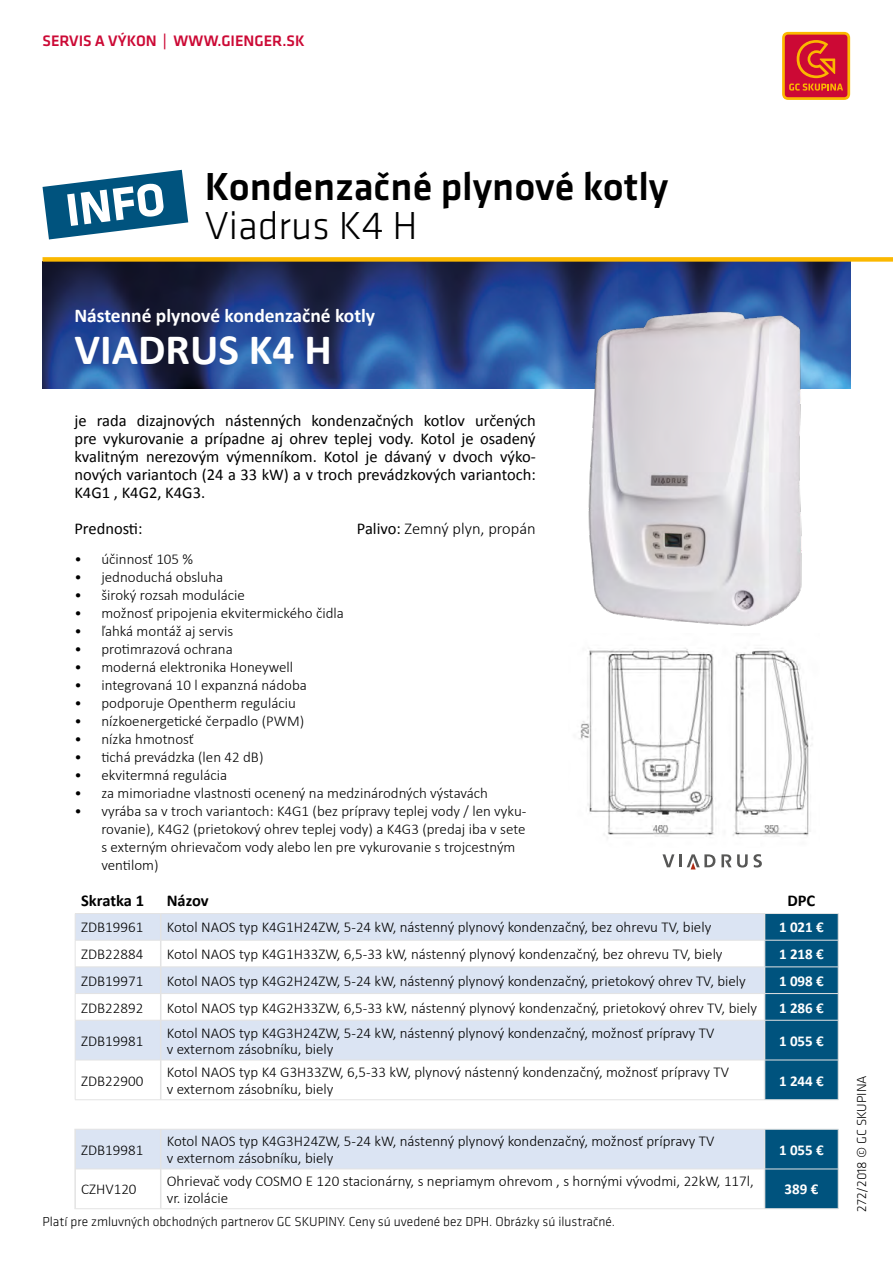
<style>
.page{position:relative;width:893px;height:1263px;background:#fff}
.page>*{position:absolute;margin:0;border:0;box-sizing:border-box;transform-origin:0 0}
.t1{font:700 43.5px "Calibri";color:#fff}
.t2{font:500 40.5px "GC Klavika Fein";color:#000}
.t3{font:300 40.5px "GC Klavika Fein";color:#000}
.t4{font:700 19.5px "Calibri";color:#fff}
.t5{font:16.5px/18px "Calibri";color:#000;text-align:justify}
.t6{font:300 16.5px "Calibri";color:#000}
.t7{font:700 16.5px "Calibri";color:#000}
.t8{font:300 15px/16.5px "Calibri";color:#000}
.t9{font:700 15px "Calibri";color:#fff}
.t10{font:500 15px "GC Klavika Head";color:#cc0935}
.t11{font:300 13.5px "GC Klavika Fein";color:#000}
.s1{font-weight:400}
</style>
<div class="page">
<img style="left:43px;top:262px;width:807px;height:126px">
<img style="left:579px;top:648px;width:232px;height:189px">
<img style="left:578px;top:282px;width:269px;height:344px">
<svg style="left:76px;top:914px;width:688px;height:146px;fill:#dbe4f3"></svg>
<hr style="left:75px;top:913px;width:86px;height:1px;background:#e3e3e3">
<hr style="left:161px;top:913px;width:604px;height:1px;background:#e3e3e3">
<hr style="left:75px;top:940px;width:86px;height:1px;background:#e3e3e3">
<hr style="left:161px;top:940px;width:604px;height:1px;background:#e3e3e3">
<hr style="left:75px;top:967px;width:86px;height:1px;background:#e3e3e3">
<hr style="left:161px;top:967px;width:604px;height:1px;background:#e3e3e3">
<hr style="left:75px;top:993px;width:86px;height:1px;background:#e3e3e3">
<svg style="left:75px;top:914px;width:1px;height:106px"></svg>
<hr style="left:161px;top:993px;width:604px;height:1px;background:#e3e3e3">
<hr style="left:75px;top:1020px;width:86px;height:1px;background:#e3e3e3">
<hr style="left:75px;top:1020px;width:1px;height:40px;background:#e3e3e3">
<hr style="left:161px;top:1020px;width:604px;height:1px;background:#e3e3e3">
<hr style="left:75px;top:1060px;width:86px;height:1px;background:#e3e3e3">
<hr style="left:75px;top:1060px;width:1px;height:39px;background:#e3e3e3">
<hr style="left:161px;top:1060px;width:604px;height:1px;background:#e3e3e3">
<hr style="left:75px;top:1099px;width:86px;height:1px;background:#e3e3e3">
<hr style="left:161px;top:1099px;width:604px;height:1px;background:#e3e3e3">
<svg style="left:160px;top:914px;width:1px;height:106px"></svg>
<svg style="left:764px;top:913px;width:75px;height:187px;background:#0f5c84"></svg>
<hr style="left:160px;top:1020px;width:1px;height:40px;background:#e3e3e3">
<hr style="left:764px;top:1020px;width:1px;height:40px;background:#e3e3e3">
<hr style="left:160px;top:1060px;width:1px;height:39px;background:#e3e3e3">
<hr style="left:764px;top:1060px;width:1px;height:39px;background:#e3e3e3">
<svg style="left:76px;top:1130px;width:762px;height:78px"></svg>
<hr style="left:765px;top:1129px;width:73px;height:1px;background:#e3e3e3">
<hr style="left:838px;top:1129px;width:1px;height:40px;background:#e3e3e3">
<hr style="left:765px;top:1169px;width:73px;height:1px;background:#e3e3e3">
<hr style="left:838px;top:1169px;width:1px;height:39px;background:#e3e3e3">
<hr style="left:765px;top:1208px;width:73px;height:1px;background:#e3e3e3">
<hr style="left:74px;top:1169px;width:2px;height:39px;background:#e3e3e3">
<hr style="left:160px;top:1169px;width:1px;height:39px;background:#e3e3e3">
<hr style="left:764px;top:1169px;width:1px;height:39px;background:#e3e3e3">
<hr style="left:74px;top:1208px;width:87px;height:1px;background:#e3e3e3">
<hr style="left:161px;top:1208px;width:604px;height:1px;background:#e3e3e3">
<hr style="left:74px;top:1129px;width:2px;height:40px;background:#e3e3e3">
<hr style="left:74px;top:1129px;width:87px;height:1px;background:#e3e3e3">
<hr style="left:161px;top:1129px;width:604px;height:1px;background:#e3e3e3">
<hr style="left:160px;top:1129px;width:1px;height:40px;background:#e3e3e3">
<hr style="left:764px;top:1129px;width:1px;height:40px;background:#e3e3e3">
<hr style="left:76px;top:1169px;width:85px;height:1px;background:#e3e3e3">
<hr style="left:161px;top:1169px;width:604px;height:1px;background:#e3e3e3">
<svg style="left:662px;top:854px;width:53px;height:15px"></svg>
<svg style="left:721px;top:854px;width:41px;height:13px"></svg>
<div style="left:43px;top:257px;width:850px;height:5px;background:#fbb800"></div>
<svg style="left:782px;top:32px;width:68px;height:68px"></svg>
<div style="left:785px;top:35px;width:62px;height:62px;background:#cc0935;border-radius:3px"></div>
<svg style="left:789px;top:40px;width:54px;height:51px"></svg>
<svg style="left:43px;top:170px;width:145px;height:69px"></svg>
<p class="t10" style="left:43px;top:30px;width:264px">SERVIS A VÝKON WWW.GIENGER.SK</p>
<p class="t10" style="left:163px;top:30px;width:6px">|</p>
<h2 class="t2" style="left:205px;top:160px;width:465px">Kondenzačné plynové kotly</h2>
<h2 class="t3" style="left:205px;top:202px;width:214px">Viadrus K4 H</h2>
<h3 class="t4" style="left:74px;top:303px;width:302px">Nástenné plynové kondenzačné kotly</h3>
<h1 class="t1" style="left:74px;top:322px;width:259px">VIADRUS K4 H</h1>
<p class="t5" style="left:74px;top:411px;width:463px">je rada dizajnových nástenných kondenzačných kotlov určených pre vykurovanie a prípadne aj ohrev teplej vody. Kotol je osadený kvalitným nerezovým výmenníkom. Kotol je dávaný v dvoch výko&shy;nových variantoch (24 a 33 kW) a v troch prevádzkových variantoch:<br>K4G1 , K4G2, K4G3.</p>
<p class="t5" style="left:74px;top:519px;width:70px">Prednosti:</p>
<p class="t6" style="left:357px;top:518px;width:180px"><span class="s1">Palivo:</span> Zemný plyn, propán</p>
<p class="t8" style="left:74px;top:551px;width:120px">• účinnosť 105 %</p>
<p class="t8" style="left:74px;top:569px;width:150px">• jednoduchá obsluha</p>
<p class="t8" style="left:74px;top:587px;width:172px">• široký rozsah modulácie</p>
<p class="t8" style="left:74px;top:605px;width:271px">• možnosť pripojenia ekvitermického čidla</p>
<p class="t8" style="left:74px;top:623px;width:160px">• ľahká montáž aj servis</p>
<p class="t8" style="left:74px;top:641px;width:160px">• protimrazová ochrana</p>
<p class="t8" style="left:74px;top:659px;width:220px">• moderná elektronika Honeywell</p>
<p class="t8" style="left:74px;top:677px;width:234px">• integrovaná 10 l expanzná nádoba</p>
<p class="t8" style="left:74px;top:695px;width:223px">• podporuje Opentherm reguláciu</p>
<p class="t8" style="left:74px;top:713px;width:231px">• nízkoenergetické čerpadlo (PWM)</p>
<p class="t8" style="left:74px;top:731px;width:121px">• nízka hmotnosť</p>
<p class="t8" style="left:74px;top:749px;width:191px">• tichá prevádzka (len 42 dB)</p>
<p class="t8" style="left:74px;top:767px;width:154px">• ekvitermná regulácia</p>
<p class="t8" style="left:74px;top:785px;width:415px">• za mimoriadne vlastnosti ocenený na medzinárodných výstavách</p>
<p class="t8" style="left:101px;top:802px;width:426px;line-height:18px;text-indent:-27px">• vyrába sa v troch variantoch: K4G1 (bez prípravy teplej vody / len vyku&shy;rovanie), K4G2 (prietokový ohrev teplej vody) a K4G3 (predaj iba v sete s externým ohrievačom vody alebo len pre vykurovanie s trojcestným ventilom)</p>
<p class="t7" style="left:81px;top:891px;width:64px">Skratka 1</p>
<p class="t7" style="left:167px;top:891px;width:43px">Názov</p>
<p class="t7" style="left:787px;top:891px;width:29px">DPC</p>
<p class="t8" style="left:81px;top:919px;width:64px">ZDB19961</p>
<p class="t8" style="left:167px;top:919px;width:546px">Kotol NAOS typ K4G1H24ZW, 5-24 kW, nástenný plynový kondenzačný, bez ohrevu TV, biely</p>
<p class="t9" style="left:779px;top:918px;width:46px">1 021 €</p>
<p class="t8" style="left:81px;top:946px;width:64px">ZDB22884</p>
<p class="t8" style="left:167px;top:946px;width:557px">Kotol NAOS typ K4G1H33ZW, 6,5-33 kW, nástenný plynový kondenzačný, bez ohrevu TV, biely</p>
<p class="t9" style="left:779px;top:945px;width:46px">1 218 €</p>
<p class="t8" style="left:81px;top:972px;width:64px">ZDB19971</p>
<p class="t8" style="left:167px;top:972px;width:581px">Kotol NAOS typ K4G2H24ZW, 5-24 kW, nástenný plynový kondenzačný, prietokový ohrev TV, biely</p>
<p class="t9" style="left:779px;top:971px;width:46px">1 098 €</p>
<p class="t8" style="left:81px;top:999px;width:64px">ZDB22892</p>
<p class="t8" style="left:167px;top:999px;width:592px">Kotol NAOS typ K4G2H33ZW, 6,5-33 kW, nástenný plynový kondenzačný, prietokový ohrev TV, biely</p>
<p class="t9" style="left:779px;top:998px;width:46px">1 286 €</p>
<p class="t8" style="left:81px;top:1032px;width:64px">ZDB19981</p>
<p class="t8" style="left:167px;top:1024px;width:549px">Kotol NAOS typ K4G3H24ZW, 5-24 kW, nástenný plynový kondenzačný, možnosť prípravy TV v externom zásobníku, biely</p>
<p class="t9" style="left:779px;top:1031px;width:46px">1 055 €</p>
<p class="t8" style="left:81px;top:1072px;width:64px">ZDB22900</p>
<p class="t8" style="left:167px;top:1064px;width:564px">Kotol NAOS typ K4 G3H33ZW, 6,5-33 kW, plynový nástenný kondenzačný, možnosť prípravy TV v externom zásobníku, biely</p>
<p class="t9" style="left:779px;top:1071px;width:46px">1 244 €</p>
<p class="t8" style="left:81px;top:1141px;width:64px">ZDB19981</p>
<p class="t8" style="left:167px;top:1133px;width:549px">Kotol NAOS typ K4G3H24ZW, 5-24 kW, nástenný plynový kondenzačný, možnosť prípravy TV v externom zásobníku, biely</p>
<p class="t9" style="left:779px;top:1140px;width:46px">1 055 €</p>
<p class="t8" style="left:81px;top:1181px;width:57px">CZHV120</p>
<p class="t8" style="left:167px;top:1173px;width:589px">Ohrievač vody COSMO E 120 stacionárny, s nepriamym ohrevom , s hornými vývodmi, 22kW, 117l, vr. izolácie</p>
<p class="t9" style="left:784px;top:1180px;width:35px">389 €</p>
<p class="t11" style="left:43px;top:1214px;width:574px">Platí pre zmluvných obchodných partnerov GC SKUPINY. Ceny sú uvedené bez DPH. Obrázky sú ilustračné.</p>
<p class="t11" style="left:853px;top:1212px;width:138px;rotate:-90deg">272/2018 © GC SKUPINA</p>
</div>
